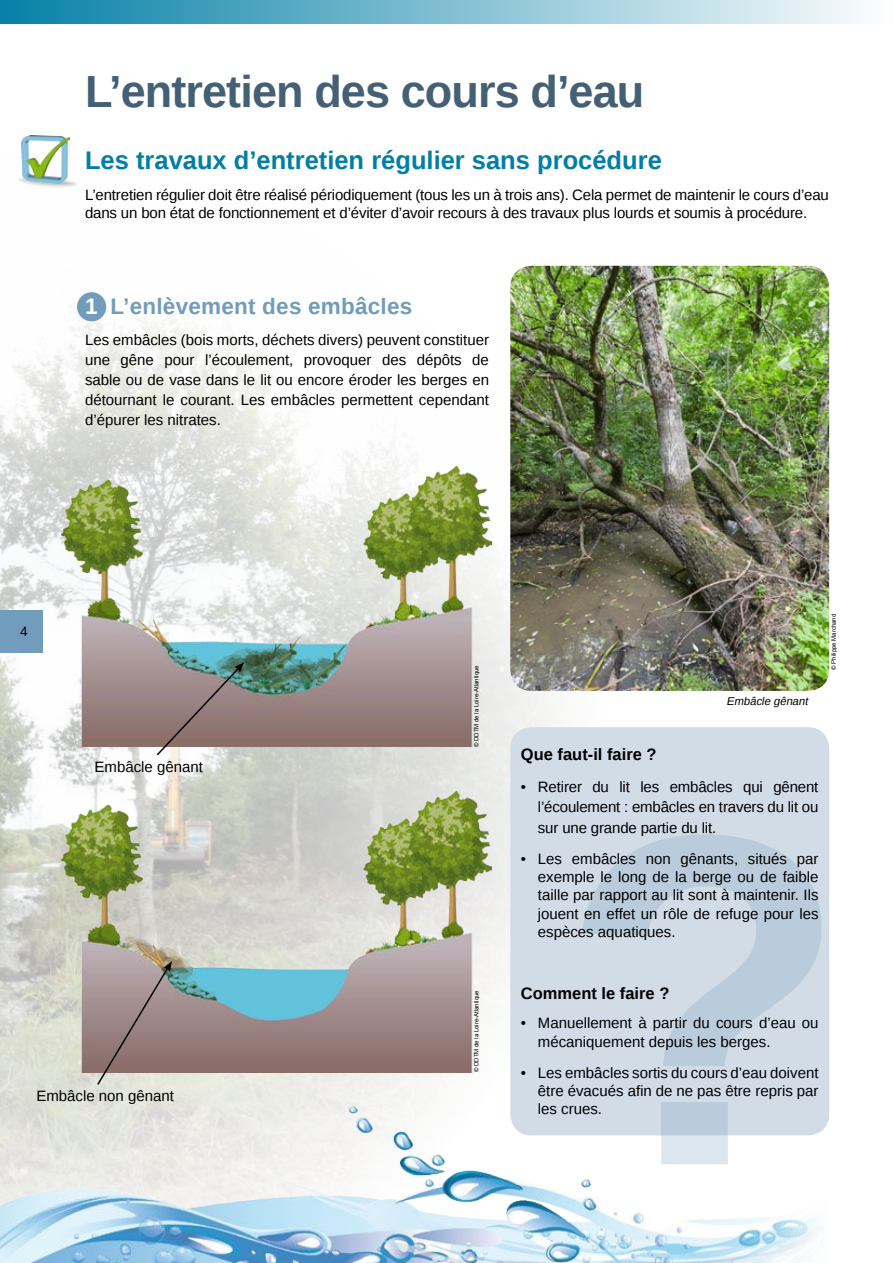
<style>
.page{position:relative;width:893px;height:1263px;background:#fff}
.page>*{position:absolute;margin:0;border:0;box-sizing:border-box;transform-origin:0 0}
.t1{font:700 45px "Liberation Sans";letter-spacing:-.02em;color:#446075}
.t2{font:700 25.5px "Liberation Sans";color:#007ea5}
.t3{font:700 22.5px "Liberation Sans";letter-spacing:.01em;color:#729cbb}
.t4{font:700 16.5px "Liberation Sans";color:#000}
.t5{font:15px/18.3px "Liberation Sans";color:#000;text-align:justify}
.t6{font:13.5px "Liberation Sans";color:#000}
.t7{font:italic 11.25px "Liberation Sans";color:#000}
.t8{font:6px "Arial";color:#000}
.s1{color:#fff}
</style>
<div class="page">
<img style="left:0;top:149px;width:606px;height:936px">
<div style="left:510px;top:727px;width:319px;height:408px;background:#d2dce6;border-radius:21px"></div>
<img style="left:0;top:1085px;width:829px;height:178px">
<div style="left:0;top:0;width:893px;height:23px;background:linear-gradient(to right,#0680a7,#fdfdfe)"></div>
<img style="left:510px;top:266px;width:319px;height:425px">
<svg style="left:16px;top:174px;width:64px;height:17px"></svg>
<img style="left:22px;top:136px;width:47px;height:47px">
<img style="left:61px;top:467px;width:431px;height:280px">
<svg style="left:155px;top:662px;width:89px;height:95px"></svg>
<img style="left:61px;top:792px;width:431px;height:280px">
<svg style="left:96px;top:961px;width:76px;height:125px"></svg>
<svg style="left:582px;top:834px;width:239px;height:330px"></svg>
<div style="left:79px;top:294px;width:26px;height:26px;background:#729cbb;border-radius:50%"></div>
<div style="left:77px;top:292px;width:29px;height:29px;border:3px solid #729cbb;border-radius:50%"></div>
<div style="left:0;top:610px;width:43px;height:43px;background:#729cbb"></div>
<h1 class="t1" style="left:85px;top:67px;width:561px">L’entretien des cours d’eau</h1>
<h2 class="t2" style="left:85px;top:146px;width:578px">Les travaux d’entretien régulier sans procédure</h2>
<p class="t5" style="left:85px;top:186px;width:745px">L’entretien régulier doit être réalisé périodiquement (tous les un à trois ans). Cela permet de maintenir le cours d’eau dans un bon état de fonctionnement et d’éviter d’avoir recours à des travaux plus lourds et soumis à procédure.</p>
<h3 class="t3" style="left:85px;top:294px;width:329px"><span class="s1">1</span> L’enlèvement des embâcles</h3>
<p class="t5" style="left:85px;top:330px;width:405px;line-height:20.1px">Les embâcles (bois morts, déchets divers) peuvent constituer une gêne pour l’écoulement, provoquer des dépôts de sable ou de vase dans le lit ou encore éroder les berges en détournant le courant. Les embâcles permettent cependant d’épurer les nitrates.</p>
<p class="t6" style="left:20px;top:625px;width:9px">4</p>
<p class="t5" style="left:95px;top:758px;width:110px">Embâcle gênant</p>
<p class="t5" style="left:36px;top:1087px;width:139px">Embâcle non gênant</p>
<p class="t8" style="left:474px;top:747px;width:83px;rotate:-90deg">© DDTM de la Loire-Atlantique</p>
<p class="t8" style="left:474px;top:1072px;width:83px;rotate:-90deg">© DDTM de la Loire-Atlantique</p>
<p class="t7" style="left:727px;top:695px;width:85px">Embâcle gênant</p>
<p class="t8" style="left:831px;top:670px;width:57px;rotate:-90deg">© Philippe Marchand</p>
<p class="t4" style="left:521px;top:746px;width:137px">Que faut-il faire ?</p>
<p class="t5" style="left:538px;top:777px;width:282px;line-height:20.5px;text-indent:-17px">• Retirer du lit les embâcles qui gênent l’écoulement : embâcles en travers du lit ou sur une grande partie du lit.</p>
<p class="t5" style="left:538px;top:850px;width:282px;text-indent:-17px">• Les embâcles non gênants, situés par exemple le long de la berge ou de faible taille par rapport au lit sont à maintenir. Ils jouent en effet un rôle de refuge pour les espèces aquatiques.</p>
<p class="t4" style="left:521px;top:985px;width:150px">Comment le faire ?</p>
<p class="t5" style="left:538px;top:1014px;width:282px;text-indent:-17px">• Manuellement à partir du cours d’eau ou mécaniquement depuis les berges.</p>
<p class="t5" style="left:538px;top:1064px;width:282px;text-indent:-17px">• Les embâcles sortis du cours d’eau doivent être évacués afin de ne pas être repris par les crues.</p>
</div>
